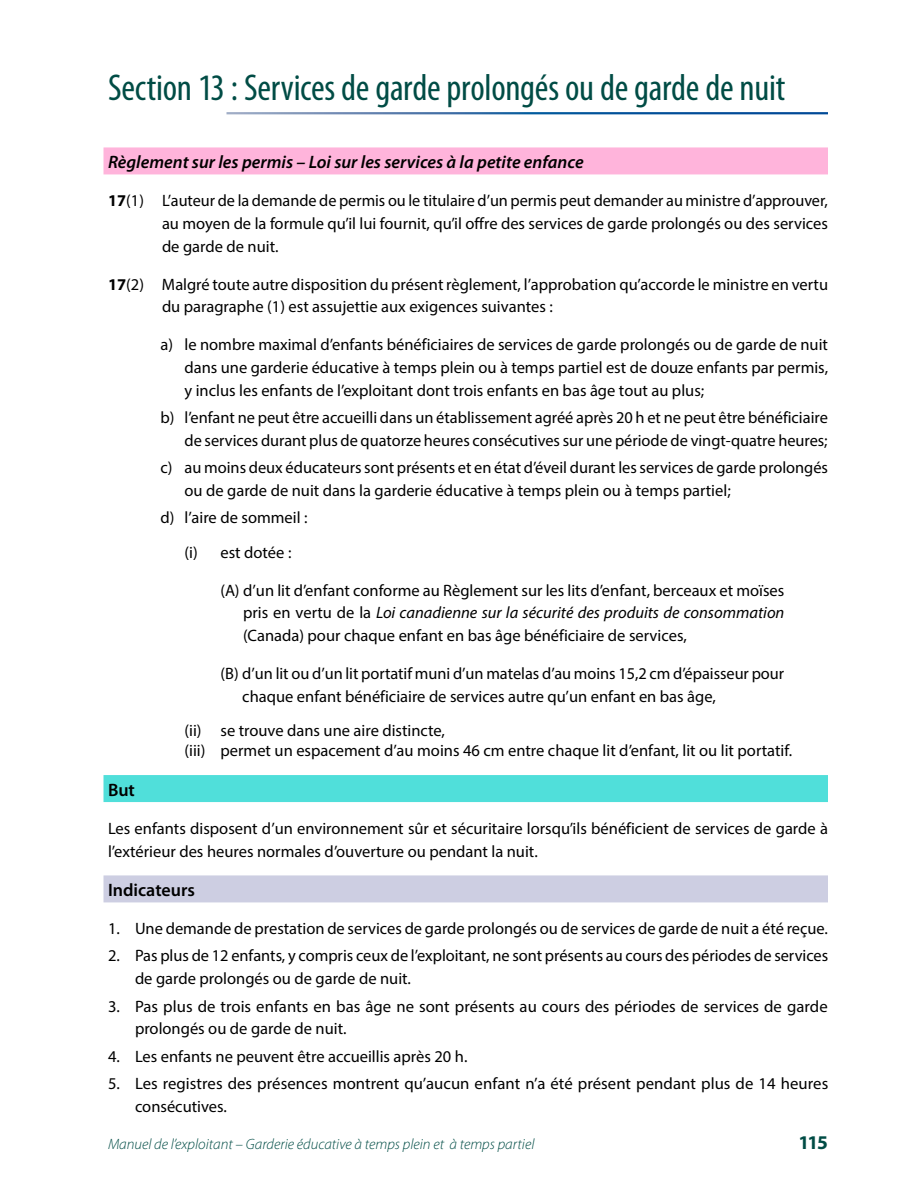
<style>
.page{position:relative;width:918px;height:1188px;background:#fff}
.page>*{position:absolute;margin:0;border:0;box-sizing:border-box;transform-origin:0 0}
.t1{font:condensed 37.5px "Myriad Pro";letter-spacing:-.005em;color:#004c45}
.t2{font:700 19.5px "Myriad Pro";color:#004c45}
.t3{font:italic 600 18px "Myriad Pro";color:#000}
.t4{font:600 18px "Myriad Pro";color:#000}
.t5{font:16.5px/22.8px "Myriad Pro";color:#000}
.t6{font:italic 300 15px "Myriad Pro";color:#004c45}
.s1{font-weight:700}
.s2{font-style:italic}
</style>
<div class="page">
<div style="left:104px;top:147px;width:724px;height:27px;background:#ffb4db"></div>
<div style="left:104px;top:775px;width:724px;height:27px;background:#50dfda"></div>
<div style="left:104px;top:875px;width:724px;height:27px;background:#cdcee2"></div>
<h1 class="t1" style="left:108px;top:67px;width:679px">Section 13 : Services de garde prolongés ou de garde de nuit</h1>
<p class="t3" style="left:108px;top:151px;width:477px">Règlement sur les permis – Loi sur les services à la petite enfance</p>
<p class="t5" style="left:162px;top:189px;width:668px;text-align:justify;text-indent:-54px"><span class="s1">17</span>(1) L’auteur de la demande de permis ou le titulaire d’un permis peut demander au ministre d’approuver, au moyen de la formule qu’il lui fournit, qu’il offre des services de garde prolongés ou des services de garde de nuit.</p>
<p class="t5" style="left:162px;top:272px;width:668px;text-indent:-54px"><span class="s1">17</span>(2) Malgré toute autre disposition du présent règlement, l’approbation qu’accorde le ministre en vertu du paragraphe (1) est assujettie aux exigences suivantes :</p>
<p class="t5" style="left:185px;top:333px;width:645px;text-align:justify;text-indent:-24px">a) le nombre maximal d’enfants bénéficiaires de services de garde prolongés ou de garde de nuit dans une garderie éducative à temps plein ou à temps partiel est de douze enfants par permis, y inclus les enfants de l’exploitant dont trois enfants en bas âge tout au plus;</p>
<p class="t5" style="left:160px;top:406px;width:669px;text-align:right">b) l’enfant ne peut être accueilli dans un établissement agréé après 20 h et ne peut être bénéficiaire de services durant plus de quatorze heures consécutives sur une période de vingt-quatre heures;</p>
<p class="t5" style="left:184px;top:456px;width:645px;text-indent:-24px">c) au moins deux éducateurs sont présents et en état d’éveil durant les services de garde prolongés ou de garde de nuit dans la garderie éducative à temps plein ou à temps partiel;</p>
<p class="t5" style="left:160px;top:500px;width:149px;line-height:34.8px;text-align:center">d) l’aire de sommeil : (i) est dotée :</p>
<p class="t5" style="left:243px;top:578px;width:543px;text-align:justify;text-indent:-23px">(A) d’un lit d’enfant conforme au Règlement sur les lits d’enfant, berceaux et moïses pris en vertu de la <span class="s2">Loi canadienne sur la sécurité des produits de consommation </span>(Canada) pour chaque enfant en bas âge bénéficiaire de services,</p>
<p class="t5" style="left:242px;top:662px;width:543px;text-indent:-22px">(B) d’un lit ou d’un lit portatif muni d’un matelas d’au moins 15,2 cm d’épaisseur pour chaque enfant bénéficiaire de services autre qu’un enfant en bas âge,</p>
<p class="t5" style="left:184px;top:721px;width:609px;line-height:19.8px">(ii) se trouve dans une aire distincte,<br>(iii) permet un espacement d’au moins 46 cm entre chaque lit d’enfant, lit ou lit portatif.</p>
<p class="t4" style="left:108px;top:779px;width:28px">But</p>
<p class="t5" style="left:108px;top:817px;width:721px">Les enfants disposent d’un environnement sûr et sécuritaire lorsqu’ils bénéficient de services de garde à l’extérieur des heures normales d’ouverture ou pendant la nuit.</p>
<p class="t4" style="left:108px;top:879px;width:88px">Indicateurs</p>
<p class="t5" style="left:108px;top:917px;width:722px">1. Une demande de prestation de services de garde prolongés ou de services de garde de nuit a été reçue.</p>
<p class="t5" style="left:135px;top:944px;width:695px;text-indent:-27px">2. Pas plus de 12 enfants, y compris ceux de l’exploitant, ne sont présents au cours des périodes de services de garde prolongés ou de garde de nuit.</p>
<p class="t5" style="left:135px;top:994px;width:694px;text-indent:-27px">3. Pas plus de trois enfants en bas âge ne sont présents au cours des périodes de services de garde prolongés ou de garde de nuit.</p>
<p class="t5" style="left:108px;top:1044px;width:361px">4. Les enfants ne peuvent être accueillis après 20 h.</p>
<p class="t5" style="left:135px;top:1072px;width:695px;text-indent:-27px">5. Les registres des présences montrent qu’aucun enfant n’a été présent pendant plus de 14 heures consécutives.</p>
<p class="t6" style="left:108px;top:1135px;width:428px">Manuel de l’exploitant – Garderie éducative à temps plein et à temps partiel</p>
<p class="t2" style="left:799px;top:1129px;width:31px">115</p>
</div>
